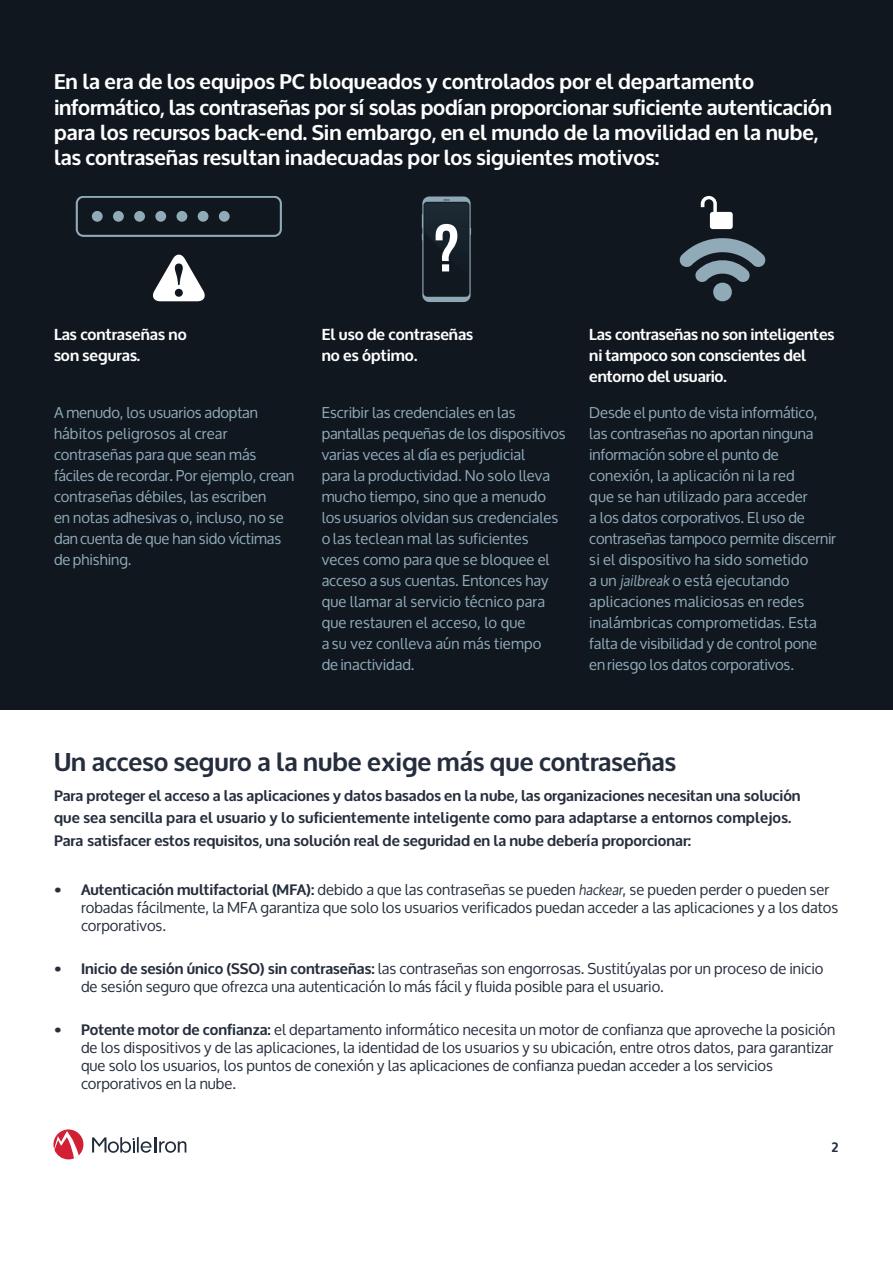
<style>
.page{position:relative;width:893px;height:1263px;background:#fff}
.page>*{position:absolute;margin:0;border:0;box-sizing:border-box;transform-origin:0 0}
.t1{font:700 25.5px "Oxygen";color:#262e3d}
.Text_Copy{font:700 21px/25.2px "Oxygen";color:#fff}
.Text_Copy-2{font:700 15.75px/21px "Oxygen";letter-spacing:-.01em;color:#fff}
.Text_Copy-3{font:15px/21px "Oxygen";color:#91acba}
.t2{font:15px/18px "Oxygen";color:#262e3d}
.t3{font:700 15px/22.5px "Oxygen";color:#262e3d}
.t4{font:700 13.5px "Oxygen";color:#262e3d}
.s1{font-style:italic}
.s2{font-weight:700}
</style>
<div class="page">
<svg style="left:92px;top:1137px;width:94px;height:16px"></svg>
<svg style="left:53px;top:1129px;width:30px;height:30px"></svg>
<div style="left:0;top:0;width:893px;height:709px;background:#10171f"></div>
<svg style="left:680px;top:196px;width:85px;height:105px"></svg>
<svg style="left:153px;top:254px;width:52px;height:47px"></svg>
<svg style="left:76px;top:196px;width:206px;height:41px"></svg>
<svg style="left:422px;top:196px;width:49px;height:106px"></svg>
<p class="Text_Copy" style="left:54px;top:70px;width:779px">En la era de los equipos PC bloqueados y controlados por el departamento informático, las contraseñas por sí solas podían proporcionar suficiente autenticación para los recursos back-end. Sin embargo, en el mundo de la movilidad en la nube, las contraseñas resultan inadecuadas por los siguientes motivos:</p>
<p class="Text_Copy-2" style="left:54px;top:324px;width:134px">Las contraseñas no son seguras.</p>
<p class="Text_Copy-3" style="left:54px;top:402px;width:242px">A menudo, los usuarios adoptan hábitos peligrosos al crear contraseñas para que sean más fáciles de recordar. Por ejemplo, crean contraseñas débiles, las escriben<br>en notas adhesivas o, incluso, no se dan cuenta de que han sido víctimas de phishing.</p>
<p class="Text_Copy-2" style="left:322px;top:324px;width:153px">El uso de contraseñas no es óptimo.</p>
<p class="Text_Copy-3" style="left:322px;top:402px;width:246px">Escribir las credenciales en las pantallas pequeñas de los dispositivos varias veces al día es perjudicial<br>para la productividad. No solo lleva mucho tiempo, sino que a menudo los usuarios olvidan sus credenciales o las teclean mal las suficientes veces como para que se bloquee el acceso a sus cuentas. Entonces hay que llamar al servicio técnico para que restauren el acceso, lo que<br>a su vez conlleva aún más tiempo<br>de inactividad.</p>
<p class="Text_Copy-2" style="left:589px;top:324px;width:247px">Las contraseñas no son inteligentes ni tampoco son conscientes del entorno del usuario.</p>
<p class="Text_Copy-3" style="left:589px;top:402px;width:248px">Desde el punto de vista informático, las contraseñas no aportan ninguna información sobre el punto de conexión, la aplicación ni la red<br>que se han utilizado para acceder<br>a los datos corporativos. El uso de contraseñas tampoco permite discernir si el dispositivo ha sido sometido<br>a un <span class="s1">jailbreak</span> o está ejecutando aplicaciones maliciosas en redes inalámbricas comprometidas. Esta falta de visibilidad y de control pone en riesgo los datos corporativos.</p>
<p class="t1" style="left:54px;top:746px;width:624px">Un acceso seguro a la nube exige más que contraseñas</p>
<p class="t3" style="left:54px;top:784px;width:748px">Para proteger el acceso a las aplicaciones y datos basados en la nube, las organizaciones necesitan una solución que sea sencilla para el usuario y lo suficientemente inteligente como para adaptarse a entornos complejos.<br>Para satisfacer estos requisitos, una solución real de seguridad en la nube debería proporcionar:</p>
<p class="t2" style="left:81px;top:881px;width:759px;text-indent:-27px"><span class="s2">• Autenticación multifactorial (MFA):</span> debido a que las contraseñas se pueden <span class="s1">hackear</span>, se pueden perder o pueden ser robadas fácilmente, la MFA garantiza que solo los usuarios verificados puedan acceder a las aplicaciones y a los datos corporativos.</p>
<p class="t2" style="left:81px;top:960px;width:744px;text-indent:-27px"><span class="s2">• Inicio de sesión único (SSO) sin contraseñas:</span> las contraseñas son engorrosas. Sustitúyalas por un proceso de inicio de sesión seguro que ofrezca una autenticación lo más fácil y fluida posible para el usuario.</p>
<p class="t2" style="left:81px;top:1020px;width:756px;text-indent:-27px"><span class="s2">• Potente motor de confianza:</span> el departamento informático necesita un motor de confianza que aproveche la posición de los dispositivos y de las aplicaciones, la identidad de los usuarios y su ubicación, entre otros datos, para garantizar que solo los usuarios, los puntos de conexión y las aplicaciones de confianza puedan acceder a los servicios corporativos en la nube.</p>
<p class="t4" style="left:832px;top:1139px;width:8px">2</p>
</div>
